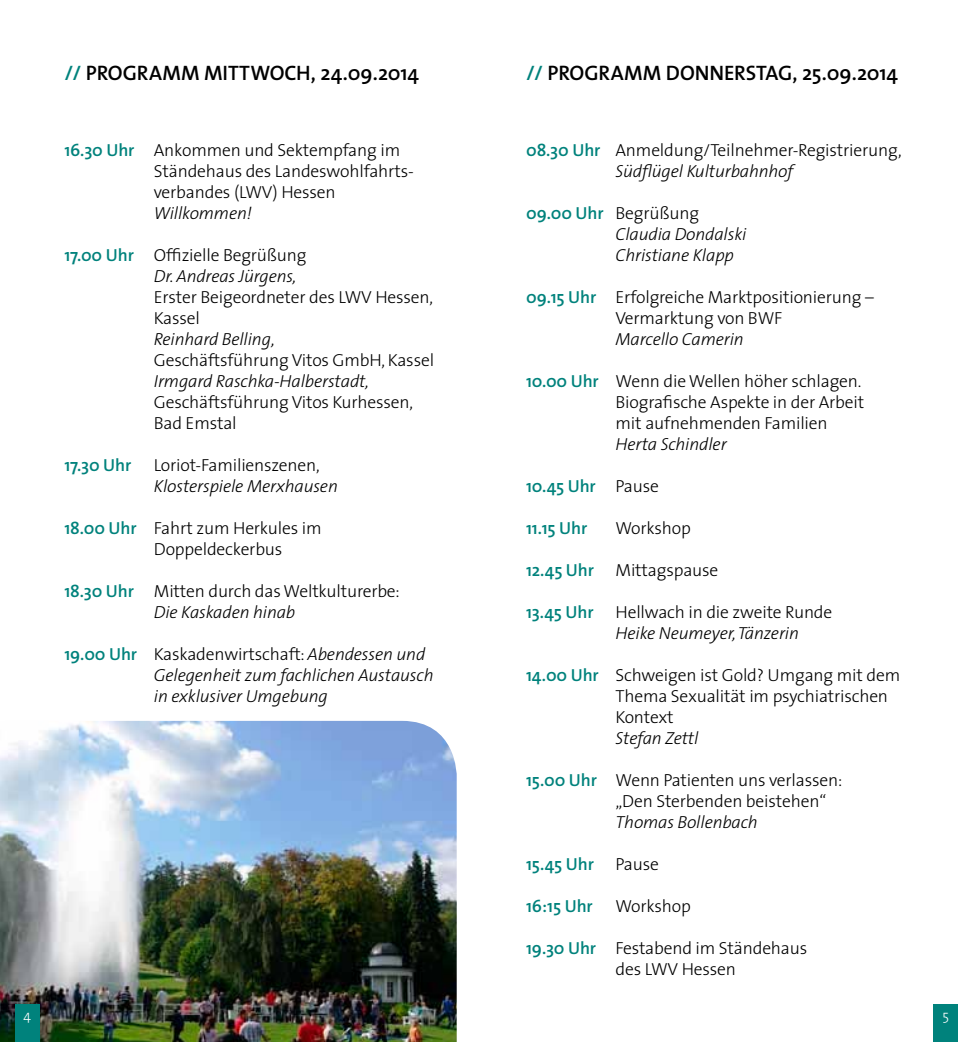
<style>
.page{position:relative;width:973px;height:1042px;background:#fff}
.page>*{position:absolute;margin:0;border:0;box-sizing:border-box;transform-origin:0 0}
.t1{font:600 21px "The Sans";letter-spacing:-.005em;color:#000}
.t2{font:300 17.5px/21px "The Sans";letter-spacing:-.01em;color:#000}
.t3{font:italic 300 17.5px/21px "The Sans";letter-spacing:-.01em;color:#000}
.t4{font:600 17.5px "The Sans";letter-spacing:-.01em;color:#00827c}
.t5{font:300 14px "The Sans";color:#fff}
.s1{color:#00827c}
.s2{font-weight:600;color:#00827c}
.s3{font-style:italic}
.s4{font-weight:600;font-style:normal;color:#00827c}
.s5{font-style:normal}
.s6{font-weight:300;color:#000}
</style>
<div class="page">
<img style="left:0;top:721px;width:456px;height:321px">
<div style="left:15px;top:1005px;width:25px;height:37px;background:#00827c"></div>
<div style="left:933px;top:1005px;width:24px;height:37px;background:#00827c"></div>
<p class="t1" style="left:64px;top:55px;width:356px"><span class="s1">//</span> PROGRAMM MITTWOCH, 24.09.2014</p>
<p class="t1" style="left:526px;top:55px;width:373px"><span class="s1">//</span> PROGRAMM DONNERSTAG, 25.09.2014</p>
<p class="t2" style="left:154px;top:139px;width:261px;text-indent:-89px"><span class="s2">16.30 UHR</span> Ankommen und Sektempfang im<br>Ständehaus des Landeswohlfahrts&shy;verbandes (LWV) Hessen</p>
<p class="t3" style="left:154px;top:202px;width:100px">Willkommen!</p>
<p class="t2" style="left:154px;top:244px;width:154px;text-indent:-89px"><span class="s2">17.00 UHR</span> Offizielle Begrüßung<br><span class="s3">Dr. Andreas Jürgens,</span></p>
<p class="t2" style="left:154px;top:286px;width:281px">Erster Beigeordneter des LWV Hessen,<br>Kassel</p>
<p class="t3" style="left:154px;top:328px;width:123px">Reinhard Belling,</p>
<p class="t2" style="left:154px;top:349px;width:282px">Geschäftsführung Vitos GmbH, Kassel</p>
<p class="t3" style="left:154px;top:370px;width:216px">Irmgard Raschka-Halberstadt,</p>
<p class="t2" style="left:154px;top:391px;width:261px">Geschäftsführung Vitos Kurhessen,<br>Bad Emstal</p>
<p class="t4" style="left:64px;top:451px;width:68px">17.30 U HR</p>
<p class="t2" style="left:154px;top:454px;width:167px">Loriot-Familienszenen,</p>
<p class="t3" style="left:154px;top:475px;width:185px">Klosterspiele Merxhausen</p>
<p class="t2" style="left:154px;top:517px;width:169px;text-indent:-89px"><span class="s2">18.00 UHR</span> Fahrt zum Herkules im<br>Doppeldeckerbus</p>
<p class="t2" style="left:154px;top:580px;width:247px;text-indent:-89px"><span class="s2">18.30 U HR</span> Mitten durch das Weltkulturerbe:<br><span class="s3">Die Kaskaden hinab</span></p>
<p class="t3" style="left:154px;top:643px;width:281px;text-indent:-89px"><span class="s4">19.00 U HR</span> <span class="s5">Kaskadenwirtschaft:</span> Abendessen und<br>Gelegenheit zum fachlichen Austausch in exklusiver Umgebung</p>
<p class="t2" style="left:615px;top:139px;width:288px;text-indent:-89px"><span class="s2">08.30 UHR</span> Anmeldung/Teilnehmer-Registrierung,<br><span class="s3">Südflügel Kulturbahnhof</span></p>
<p class="t3" style="left:615px;top:202px;width:132px;text-indent:-89px"><span class="s4">09.00 UHR</span> <span class="s5">Begrüßung<br></span>Claudia Dondalski<br>Christiane Klapp</p>
<p class="t2" style="left:526px;top:286px;width:349px;text-align:center"><span class="s2">09.15 U HR</span> Erfolgreiche Marktpositionierung –<br>Vermarktung von BWF</p>
<p class="t3" style="left:615px;top:328px;width:130px">Marcello Camerin</p>
<p class="t2" style="left:615px;top:370px;width:250px;text-indent:-89px"><span class="s2">10.00 UHR</span> Wenn die Wellen höher schlagen.<br>Biografische Aspekte in der Arbeit mit aufnehmenden Familien</p>
<p class="t3" style="left:615px;top:433px;width:113px">Herta Schindler</p>
<p class="t4" style="left:526px;top:472px;width:134px">10.45 U HR <span class="s6">Pause</span></p>
<p class="t4" style="left:526px;top:514px;width:63px">11.15 UHR</p>
<p class="t2" style="left:615px;top:517px;width:77px">Workshop</p>
<p class="t2" style="left:526px;top:559px;width:194px"><span class="s2">12.45 U HR</span> Mittagspause</p>
<p class="t2" style="left:615px;top:601px;width:218px;text-indent:-89px"><span class="s2">13.45 U HR</span> Hellwach in die zweite Runde<br><span class="s3">Heike Neumeyer, Tänzerin</span></p>
<p class="t2" style="left:615px;top:664px;width:286px;text-indent:-89px"><span class="s2">14.00 UHR</span> Schweigen ist Gold? Umgang mit dem<br>Thema Sexualität im psychiatrischen<br>Kontext</p>
<p class="t3" style="left:615px;top:727px;width:84px">Stefan Zettl</p>
<p class="t2" style="left:615px;top:769px;width:228px;text-indent:-89px"><span class="s2">15.00 UHR</span> Wenn Patienten uns verlassen: „Den Sterbenden beistehen“</p>
<p class="t3" style="left:615px;top:811px;width:144px">Thomas Bollenbach</p>
<p class="t4" style="left:526px;top:850px;width:134px">15.45 UHR <span class="s6">Pause</span></p>
<p class="t4" style="left:526px;top:892px;width:68px">16:15 UHR</p>
<p class="t2" style="left:615px;top:895px;width:77px">Workshop</p>
<p class="t2" style="left:615px;top:937px;width:193px;text-indent:-89px"><span class="s2">19.30 UHR</span> Festabend im Ständehaus des LWV Hessen</p>
<p class="t5" style="left:24px;top:1003px;width:9px">4</p>
<p class="t5" style="left:942px;top:1003px;width:8px">5</p>
</div>
